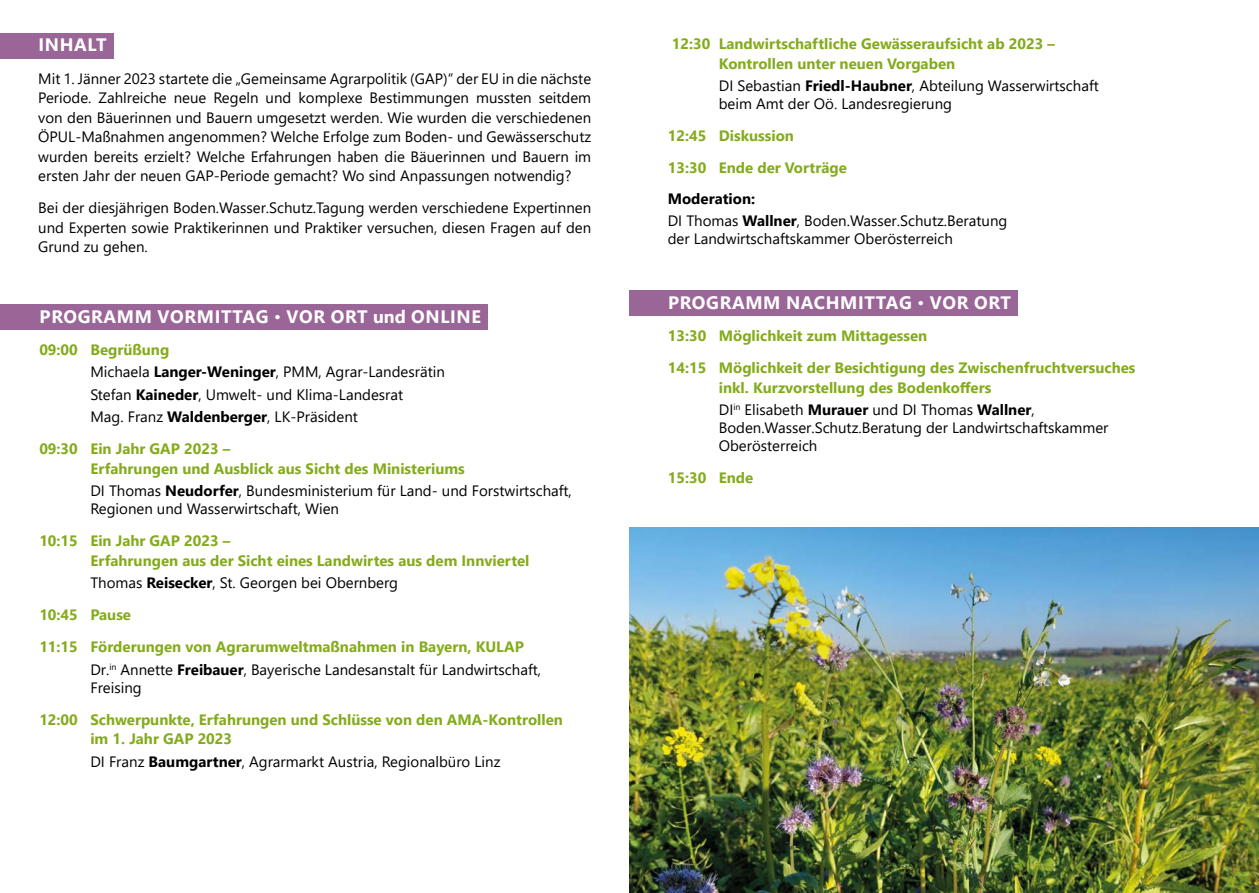
<style>
.page{position:relative;width:1259px;height:893px;background:#fff}
.page>*{position:absolute;margin:0;border:0;box-sizing:border-box;transform-origin:0 0}
.h3_Inhalt{font:700 18px "Segoe UI";letter-spacing:.035em;color:#fff}
.h4_programm_uhrzeit{font:700 18px "Segoe UI";letter-spacing:.035em;color:#fff}
.p_Vortragende{font:15px/18px "Segoe UI";color:#000}
.p_Fließtext{font:15px/19.5px "Segoe UI";color:#000;text-align:justify}
.h4_programm_uhrzeit-2{font:700 15px/19.5px "Segoe UI";color:#84ab1c}
.Moderation{font:700 15px "Segoe UI";color:#000}
.s1{font-weight:700}
</style>
<div class="page">
<div style="left:0;top:304px;width:487px;height:26px;background:#9a6698"></div>
<div style="left:0;top:33px;width:113px;height:25px;background:#9a6698"></div>
<img style="left:629px;top:528px;width:630px;height:365px">
<div style="left:629px;top:290px;width:389px;height:26px;background:#9a6698"></div>
<h3 class="h3_Inhalt" style="left:39px;top:28px;width:70px">INHALT</h3>
<p class="p_Fließtext" style="left:38px;top:67px;width:554px">Mit 1. Jänner 2023 startete die „Gemeinsame Agrarpolitik (GAP)“ der EU in die nächste Periode. Zahlreiche neue Regeln und komplexe Bestimmungen mussten seitdem von den Bäuerinnen und Bauern umgesetzt werden. Wie wurden die verschiedenen ÖPUL-Maßnahmen angenommen? Welche Erfolge zum Boden- und Gewässerschutz wurden bereits erzielt? Welche Erfahrungen haben die Bäuerinnen und Bauern im ersten Jahr der neuen GAP-Periode gemacht? Wo sind Anpassungen notwendig?</p>
<p class="p_Fließtext" style="left:38px;top:197px;width:554px">Bei der diesjährigen Boden.Wasser.Schutz.Tagung werden verschiedene Expertinnen und Experten sowie Praktikerinnen und Praktiker versuchen, diesen Fragen auf den Grund zu gehen.</p>
<h3 class="h3_Inhalt" style="left:40px;top:299px;width:443px">PROGRAMM VORMITTAG ٠ VOR ORT und ONLINE</h3>
<h4 class="h4_programm_uhrzeit-2" style="left:39px;top:339px;width:131px">09:00 Begrüßung</h4>
<p class="p_Vortragende" style="left:90px;top:362px;width:356px">Michaela <span class="s1">Langer-Weninger</span>, PMM, Agrar-Landesrätin</p>
<p class="p_Vortragende" style="left:90px;top:384px;width:314px">Stefan <span class="s1">Kaineder</span>, Umwelt- und Klima-Landesrat</p>
<p class="p_Vortragende" style="left:90px;top:406px;width:269px">Mag. Franz <span class="s1">Waldenberger</span>, LK-Präsident</p>
<h4 class="h4_programm_uhrzeit-2" style="left:90px;top:438px;width:376px;text-indent:-51px">09:30 Ein Jahr GAP 2023 –<br>Erfahrungen und Ausblick aus Sicht des Ministeriums</h4>
<p class="p_Vortragende" style="left:90px;top:480px;width:483px">DI Thomas <span class="s1">Neudorfer</span>, Bundesministerium für Land- und Forstwirtschaft,<br>Regionen und Wasserwirtschaft, Wien</p>
<h4 class="h4_programm_uhrzeit-2" style="left:90px;top:530px;width:441px;text-indent:-51px">10:15 Ein Jahr GAP 2023 –<br>Erfahrungen aus der Sicht eines Landwirtes aus dem Innviertel</h4>
<p class="p_Vortragende" style="left:90px;top:572px;width:309px">Thomas <span class="s1">Reisecker</span>, St. Georgen bei Obernberg</p>
<h4 class="h4_programm_uhrzeit-2" style="left:39px;top:604px;width:93px">10:45 Pause</h4>
<h4 class="h4_programm_uhrzeit-2" style="left:39px;top:636px;width:486px">11:15 Förderungen von Agrarumweltmaßnahmen in Bayern, KULAP</h4>
<p class="p_Vortragende" style="left:90px;top:659px;width:452px">Dr.<sup>in</sup> Annette <span class="s1">Freibauer</span>, Bayerische Landesanstalt für Landwirtschaft,<br>Freising</p>
<h4 class="h4_programm_uhrzeit-2" style="left:90px;top:709px;width:474px;text-indent:-51px">12:00 Schwerpunkte, Erfahrungen und Schlüsse von den AMA-Kontrollen im 1. Jahr GAP 2023</h4>
<p class="p_Vortragende" style="left:90px;top:751px;width:412px">DI Franz <span class="s1">Baumgartner</span>, Agrarmarkt Austria, Regionalbüro Linz</p>
<h4 class="h4_programm_uhrzeit-2" style="left:719px;top:33px;width:338px;text-indent:-47px">12:30 Landwirtschaftliche Gewässeraufsicht ab 2023 –<br>Kontrollen unter neuen Vorgaben</h4>
<p class="p_Vortragende" style="left:719px;top:75px;width:381px">DI Sebastian <span class="s1">Friedl-Haubner</span>, Abteilung Wasserwirtschaft beim Amt der Oö. Landesregierung</p>
<h4 class="h4_programm_uhrzeit-2" style="left:668px;top:125px;width:128px">12:45 Diskussion</h4>
<h4 class="h4_programm_uhrzeit-2" style="left:668px;top:157px;width:181px">13:30 Ende der Vorträge</h4>
<h4 class="Moderation" style="left:668px;top:185px;width:89px">Moderation:</h4>
<p class="p_Vortragende" style="left:668px;top:211px;width:341px">DI Thomas <span class="s1">Wallner</span>, Boden.Wasser.Schutz.Beratung der Landwirtschaftskammer Oberösterreich</p>
<h4 class="h4_programm_uhrzeit" style="left:668px;top:285px;width:344px">PROGRAMM NACHMITTAG ٠ VOR ORT</h4>
<h4 class="h4_programm_uhrzeit-2" style="left:668px;top:325px;width:261px">13:30 Möglichkeit zum Mittagessen</h4>
<h4 class="h4_programm_uhrzeit-2" style="left:719px;top:357px;width:418px;text-indent:-51px">14:15 Möglichkeit der Besichtigung des Zwischenfruchtversuches inkl. Kurzvorstellung des Bodenkoffers</h4>
<p class="p_Vortragende" style="left:719px;top:399px;width:391px">DI<sup>in</sup> Elisabeth <span class="s1">Murauer</span> und DI Thomas <span class="s1">Wallner</span>,<br>Boden.Wasser.Schutz.Beratung der Landwirtschaftskammer<br>Oberösterreich</p>
<h4 class="h4_programm_uhrzeit-2" style="left:668px;top:467px;width:87px">15:30 Ende</h4>
</div>
